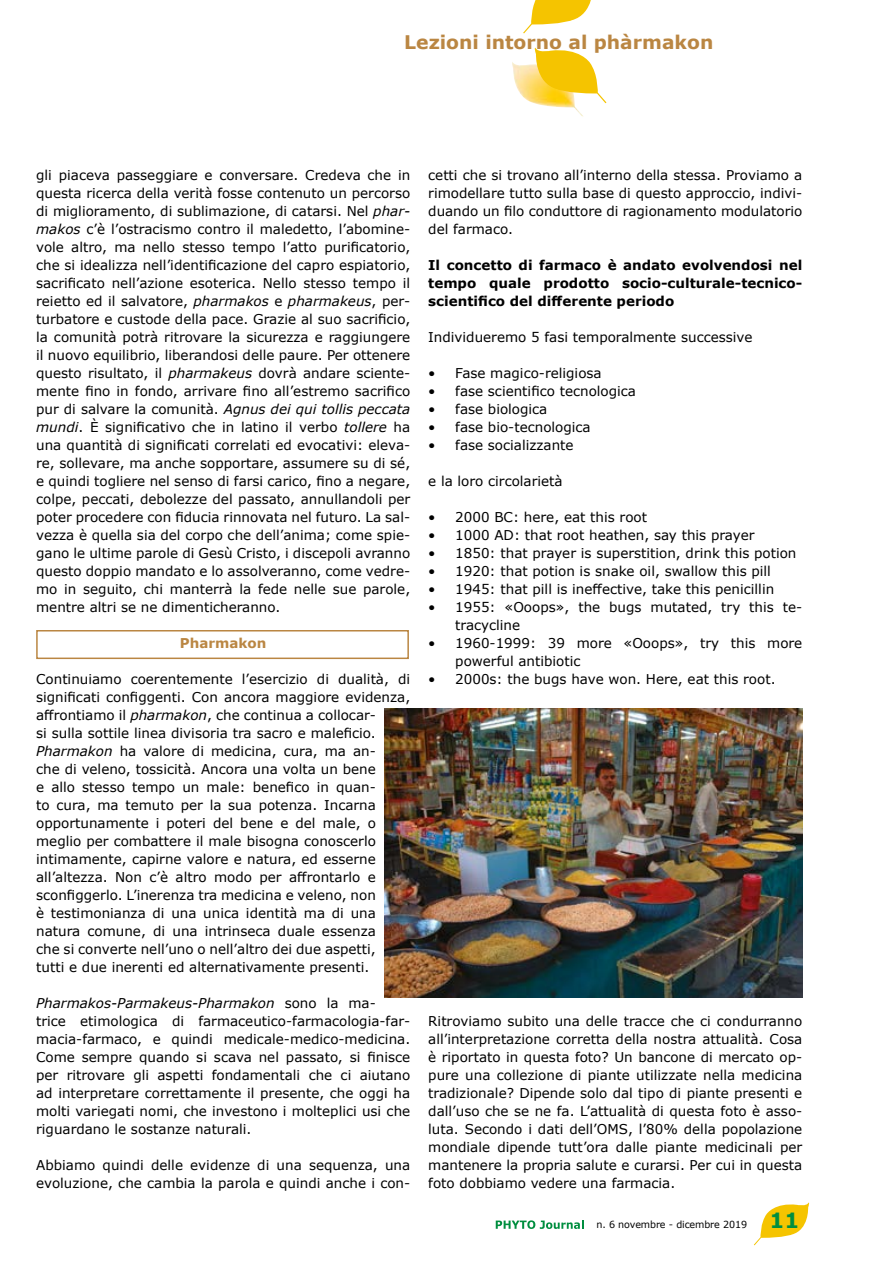
<style>
.page{position:relative;width:893px;height:1263px;background:#fff}
.page>*{position:absolute;margin:0;border:0;box-sizing:border-box;transform-origin:0 0}
.t1{font:700 18.75px "Verdana";color:#ba8642}
.t2{font:13.5px/18px "Verdana";color:#000}
.t3{font:700 13.5px/18px "Verdana";color:#000;text-align:justify}
.t4{font:700 13.5px "Verdana";color:#ba8642}
.t5{font:9.75px "Verdana";letter-spacing:-.01em;color:#000}
.s1{font-style:italic}
.s2{font-weight:700;font-size:21px;color:#008e3f}
</style>
<div class="page">
<svg style="left:754px;top:1202px;width:55px;height:43px"></svg>
<svg style="left:496px;top:1220px;width:87px;height:9px"></svg>
<svg style="left:523px;top:0;width:68px;height:33px"></svg>
<img style="left:512px;top:62px;width:71px;height:55px">
<svg style="left:534px;top:47px;width:72px;height:56px"></svg>
<img style="left:384px;top:708px;width:418px;height:289px">
<div style="left:36px;top:630px;width:373px;height:29px;border:2px solid #ba8642"></div>
<h1 class="t1" style="left:404px;top:29px;width:311px">Lezioni intorno al phàrmakon</h1>
<p class="t2" style="left:36px;top:166px;width:376px;text-align:justify">gli piaceva passeggiare e conversare. Credeva che in questa ricerca della verità fosse contenuto un percorso di miglioramento, di sublimazione, di catarsi. Nel <span class="s1">phar&shy;makos</span> c’è l’ostracismo contro il maledetto, l’abomine&shy;vole altro, ma nello stesso tempo l’atto purificatorio, che si idealizza nell’identificazione del capro espiatorio, sacrificato nell’azione esoterica. Nello stesso tempo il reietto ed il salvatore, <span class="s1">pharmakos</span> e <span class="s1">pharmakeus</span>, per&shy;turbatore e custode della pace. Grazie al suo sacrificio, la comunità potrà ritrovare la sicurezza e raggiungere il nuovo equilibrio, liberandosi delle paure. Per ottenere questo risultato, il <span class="s1">pharmakeus</span> dovrà andare sciente&shy;mente fino in fondo, arrivare fino all’estremo sacrifico pur di salvare la comunità. <span class="s1">Agnus dei qui tollis peccata mundi</span>. È significativo che in latino il verbo <span class="s1">tollere</span> ha una quantità di significati correlati ed evocativi: eleva&shy;re, sollevare, ma anche sopportare, assumere su di sé, e quindi togliere nel senso di farsi carico, fino a negare, colpe, peccati, debolezze del passato, annullandoli per poter procedere con fiducia rinnovata nel futuro. La sal&shy;vezza è quella sia del corpo che dell’anima; come spie&shy;gano le ultime parole di Gesù Cristo, i discepoli avranno questo doppio mandato e lo assolveranno, come vedre&shy;mo in seguito, chi manterrà la fede nelle sue parole, mentre altri se ne dimenticheranno.</p>
<p class="t4" style="left:180px;top:633px;width:88px">Pharmakon</p>
<p class="t2" style="left:36px;top:670px;width:376px">Continuiamo coerentemente l’esercizio di dualità, di significati configgenti. Con ancora maggiore evidenza, affrontiamo il <span class="s1">pharmakon</span>, che continua a collocar-<br>si sulla sottile linea divisoria tra sacro e maleficio.<br><span class="s1">Pharmakon</span> ha valore di medicina, cura, ma an-<br>che di veleno, tossicità. Ancora una volta un bene<br>e allo stesso tempo un male: benefico in quan-<br>to cura, ma temuto per la sua potenza. Incarna opportunamente i poteri del bene e del male, o meglio per combattere il male bisogna conoscerlo intimamente, capirne valore e natura, ed esserne all’altezza. Non c’è altro modo per affrontarlo e sconfiggerlo. L’inerenza tra medicina e veleno, non<br>è testimonianza di una unica identità ma di una natura comune, di una intrinseca duale essenza<br>che si converte nell’uno o nell’altro dei due aspetti,<br>tutti e due inerenti ed alternativamente presenti.</p>
<p class="t2" style="left:36px;top:994px;width:376px"><span class="s1">Pharmakos-Parmakeus-Pharmakon</span> sono la ma-<br>trice etimologica di farmaceutico-farmacologia-far&shy;macia-farmaco, e quindi medicale-medico-medicina.<br>Come sempre quando si scava nel passato, si finisce per ritrovare gli aspetti fondamentali che ci aiutano ad interpretare correttamente il presente, che oggi ha molti variegati nomi, che investono i molteplici usi che riguardano le sostanze naturali.</p>
<p class="t2" style="left:36px;top:1156px;width:376px">Abbiamo quindi delle evidenze di una sequenza, una evoluzione, che cambia la parola e quindi anche i con-</p>
<p class="t2" style="left:428px;top:166px;width:376px;text-align:justify">cetti che si trovano all’interno della stessa. Proviamo a rimodellare tutto sulla base di questo approccio, indivi&shy;duando un filo conduttore di ragionamento modulatorio del farmaco.</p>
<p class="t3" style="left:428px;top:256px;width:376px">Il concetto di farmaco è andato evolvendosi nel tempo quale prodotto socio-culturale-tecnico&shy;scientifico del differente periodo</p>
<p class="t2" style="left:428px;top:328px;width:326px">Individueremo 5 fasi temporalmente successive</p>
<p class="t2" style="left:428px;top:364px;width:175px">• Fase magico-religiosa</p>
<p class="t2" style="left:428px;top:382px;width:209px">• fase scientifico tecnologica</p>
<p class="t2" style="left:428px;top:400px;width:121px">• fase biologica</p>
<p class="t2" style="left:428px;top:418px;width:164px">• fase bio-tecnologica</p>
<p class="t2" style="left:428px;top:436px;width:147px">• fase socializzante</p>
<p class="t2" style="left:428px;top:472px;width:136px">e la loro circolarietà</p>
<p class="t2" style="left:428px;top:508px;width:220px">• 2000 BC: here, eat this root</p>
<p class="t2" style="left:428px;top:526px;width:328px">• 1000 AD: that root heathen, say this prayer</p>
<p class="t2" style="left:428px;top:544px;width:370px">• 1850: that prayer is superstition, drink this potion</p>
<p class="t2" style="left:428px;top:562px;width:344px">• 1920: that potion is snake oil, swallow this pill</p>
<p class="t2" style="left:428px;top:580px;width:347px">• 1945: that pill is ineffective, take this penicillin</p>
<p class="t2" style="left:455px;top:598px;width:349px;text-indent:-27px">• 1955: «Ooops», the bugs mutated, try this te&shy;tracycline</p>
<p class="t2" style="left:455px;top:634px;width:349px;text-indent:-27px">• 1960-1999: 39 more «Ooops», try this more powerful antibiotic</p>
<p class="t2" style="left:428px;top:670px;width:349px">• 2000s: the bugs have won. Here, eat this root.</p>
<p class="t2" style="left:428px;top:1012px;width:376px;text-align:justify">Ritroviamo subito una delle tracce che ci condurranno all’interpretazione corretta della nostra attualità. Cosa è riportato in questa foto? Un bancone di mercato op&shy;pure una collezione di piante utilizzate nella medicina tradizionale? Dipende solo dal tipo di piante presenti e dall’uso che se ne fa. L’attualità di questa foto è asso&shy;luta. Secondo i dati dell’OMS, l’80% della popolazione mondiale dipende tutt’ora dalle piante medicinali per mantenere la propria salute e curarsi. Per cui in questa foto dobbiamo vedere una farmacia.</p>
<p class="t5" style="left:596px;top:1217px;width:205px">n. 6 novembre - dicembre 2019 <span class="s2">11</span></p>
</div>
